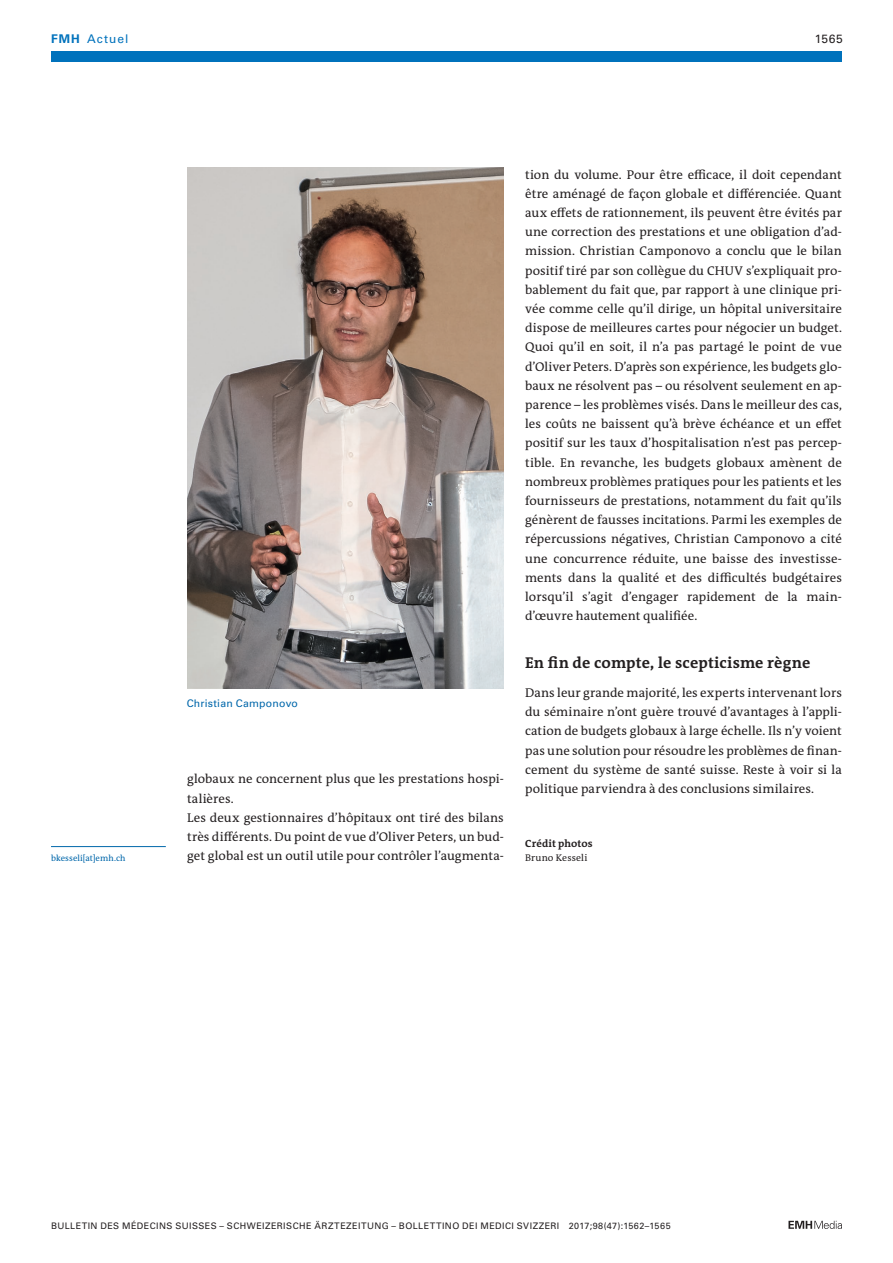
<style>
.page{position:relative;width:893px;height:1263px;background:#fff}
.page>*{position:absolute;margin:0;border:0;box-sizing:border-box;transform-origin:0 0}
.section-h1{font:700 15.75px "The Antiqua B W7";letter-spacing:.01em;color:#231f20}
.section-pn{font:12.75px/19.2px "The Antiqua B W5 Plain";letter-spacing:.005em;color:#231f20;text-align:justify}
.t1{font:12px "Univers LT Std";letter-spacing:.085em;color:#0072bc}
.t2{font:12px "Univers LT Std";color:#231f20}
.fig-caption{font:10.5px "Univers LT Std";letter-spacing:.02em;color:#0067aa}
.an-contrib-title{font:700 10.5px "The Antiqua B W7";letter-spacing:.01em;color:#231f20}
.an-contrib{font:9.75px "The Antiqua B W5 Plain";letter-spacing:.015em;color:#231f20}
.t3{font:9px "Univers LT Std";letter-spacing:.05em;color:#231f20}
.author-address{font:8.7px "The Antiqua B W5 Plain";letter-spacing:.01em;color:#0067aa}
.s1{font-weight:700}
</style>
<div class="page">
<svg style="left:788px;top:1221px;width:54px;height:8px"></svg>
<img style="left:187px;top:168px;width:317px;height:521px">
<hr style="left:51px;top:846px;width:115px;height:1px;background:#0067aa">
<div style="left:51px;top:51px;width:791px;height:11px;background:#0072bc"></div>
<p class="t1" style="left:51px;top:31px;width:79px"><span class="s1">FMH</span> Actuel</p>
<p class="t2" style="left:815px;top:31px;width:30px">1565</p>
<p class="fig-caption" style="left:187px;top:697px;width:113px">Christian Camponovo</p>
<p class="section-pn" style="left:187px;top:770px;width:318px">globaux ne concernent plus que les prestations hospi&shy;talières.</p>
<p class="section-pn" style="left:187px;top:808px;width:318px">Les deux gestionnaires d’hôpitaux ont tiré des bilans très différents. Du point de vue d’Oliver Peters, un bud-</p>
<p class="author-address" style="left:51px;top:852px;width:76px">bkesseli[at]emh.ch</p>
<p class="section-pn" style="left:187px;top:846px;width:318px">get global est un outil utile pour contrôler l’augmenta-</p>
<p class="section-pn" style="left:525px;top:165px;width:318px">tion du volume. Pour être efficace, il doit cependant être aménagé de façon globale et différenciée. Quant aux effets de rationnement, ils peuvent être évités par une correction des prestations et une obligation d’ad&shy;mission. Christian Camponovo a conclu que le bilan positif tiré par son collègue du CHUV s’expliquait pro&shy;bablement du fait que, par rapport à une clinique pri&shy;vée comme celle qu’il dirige, un hôpital universitaire dispose de meilleures cartes pour négocier un budget.<br>Quoi qu’il en soit, il n’a pas partagé le point de vue d’Oliver Peters. D’après son expérience, les budgets glo&shy;baux ne résolvent pas – ou résolvent seulement en ap&shy;parence – les problèmes visés. Dans le meilleur des cas, les coûts ne baissent qu’à brève échéance et un effet positif sur les taux d’hospitalisation n’est pas percep&shy;tible. En revanche, les budgets globaux amènent de nombreux problèmes pratiques pour les patients et les fournisseurs de prestations, notamment du fait qu’ils génèrent de fausses incitations. Parmi les exemples de répercussions négatives, Christian Camponovo a cité une concurrence réduite, une baisse des investisse&shy;ments dans la qualité et des difficultés budgétaires lorsqu’il s’agit d’engager rapidement de la main&shy;d’œuvre hautement qualifiée.</p>
<p class="section-h1" style="left:525px;top:653px;width:287px">En fin de compte, le scepticisme règne</p>
<p class="section-pn" style="left:525px;top:683px;width:318px">Dans leur grande majorité, les experts intervenant lors du séminaire n’ont guère trouvé d’avantages à l’appli&shy;cation de budgets globaux à large échelle. Ils n’y voient pas une solution pour résoudre les problèmes de finan&shy;cement du système de santé suisse. Reste à voir si la politique parviendra à des conclusions similaires.</p>
<p class="an-contrib-title" style="left:525px;top:837px;width:69px">Crédit photos</p>
<p class="an-contrib" style="left:525px;top:851px;width:64px">Bruno Kesseli</p>
<p class="t3" style="left:51px;top:1220px;width:621px">BULLETIN DES MÉDECINS SUISSES – SCHWEIZERISCHE ÄRZTEZEITUNG – BOLLETTINO DEI MEDICI SVIZZERI 2017;98(47):1562–1565</p>
</div>
